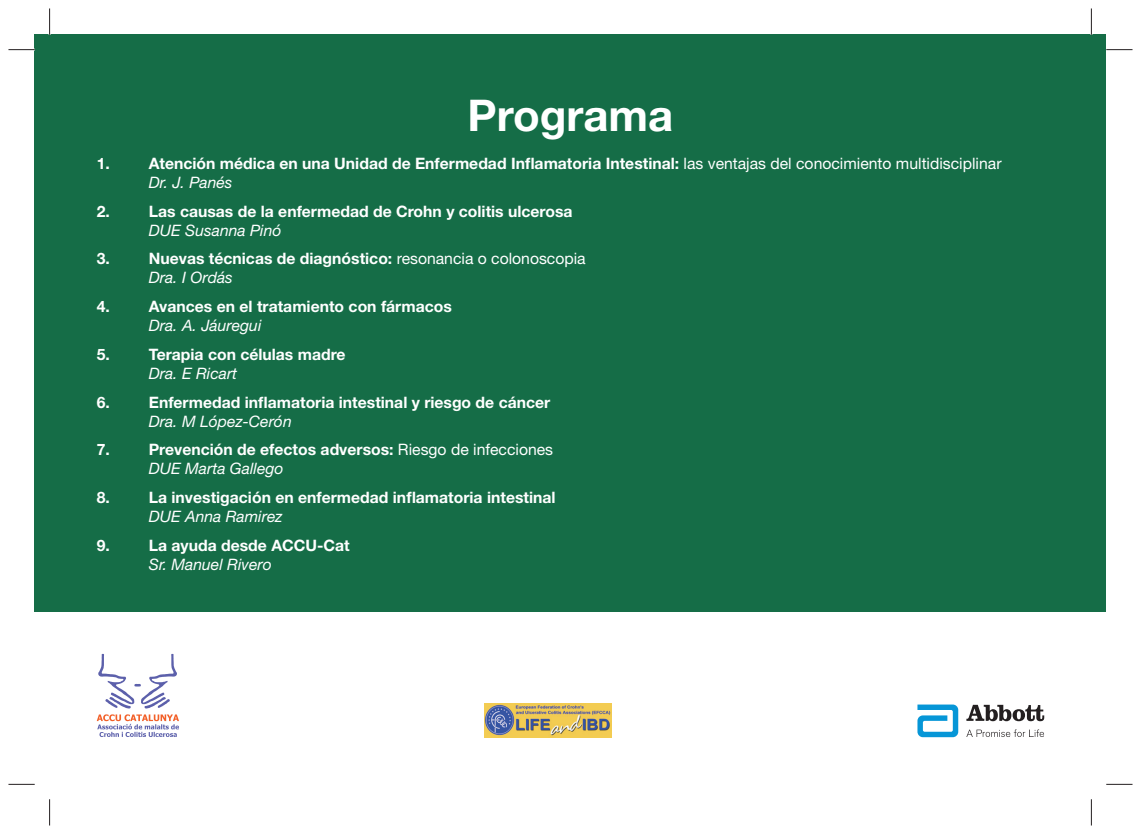
<style>
.page{position:relative;width:1141px;height:834px;background:#fff}
.page>*{position:absolute;margin:0;border:0;box-sizing:border-box;transform-origin:0 0}
.t1{font:700 43.75px "Helvetica Neue";color:#fff}
.t2{font:700 15.75px/18.9px "Helvetica Neue";color:#fff}
.t3{font:italic 15.75px "Helvetica Neue";color:#fff}
.s1{font-weight:400}
.s2{font-weight:400;font-style:italic}
</style>
<div class="page">
<div style="left:35px;top:35px;width:1071px;height:577px;background:#156d47"></div>
<svg style="left:98px;top:653px;width:79px;height:55px"></svg>
<svg style="left:97px;top:714px;width:82px;height:23px"></svg>
<img style="left:485px;top:703px;width:127px;height:34px">
<svg style="left:966px;top:729px;width:78px;height:7px"></svg>
<svg style="left:917px;top:704px;width:41px;height:33px"></svg>
<svg style="left:966px;top:704px;width:78px;height:17px"></svg>
<svg style="left:8px;top:49px;width:27px;height:1px"></svg>
<svg style="left:1106px;top:49px;width:26px;height:1px"></svg>
<svg style="left:8px;top:783px;width:27px;height:1px"></svg>
<svg style="left:1106px;top:783px;width:26px;height:1px"></svg>
<svg style="left:49px;top:8px;width:1px;height:27px"></svg>
<svg style="left:49px;top:799px;width:1px;height:26px"></svg>
<svg style="left:1091px;top:8px;width:1px;height:27px"></svg>
<svg style="left:1091px;top:799px;width:1px;height:26px"></svg>
<h1 class="t1" style="left:468px;top:100px;width:207px">Programa</h1>
<p class="t2" style="left:97px;top:155px;width:15px">1.</p>
<p class="t2" style="left:149px;top:155px;width:854px">Atención médica en una Unidad de Enfermedad Inflamatoria Intestinal: <span class="s1">las ventajas del conocimiento multidisciplinar<br></span><span class="s2">Dr. J. Panés</span></p>
<p class="t2" style="left:97px;top:203px;width:15px">2.</p>
<p class="t2" style="left:149px;top:203px;width:425px">Las causas de la enfermedad de Crohn y colitis ulcerosa</p>
<p class="t3" style="left:149px;top:224px;width:134px">DUE Susanna Pinó</p>
<p class="t2" style="left:97px;top:251px;width:15px">3.</p>
<p class="t2" style="left:149px;top:251px;width:438px">Nuevas técnicas de diagnóstico: <span class="s1">resonancia o colonoscopia<br></span><span class="s2">Dra. I Ordás</span></p>
<p class="t2" style="left:97px;top:298px;width:15px">4.</p>
<p class="t2" style="left:149px;top:298px;width:305px">Avances en el tratamiento con fármacos</p>
<p class="t3" style="left:149px;top:320px;width:114px">Dra. A. Jáuregui</p>
<p class="t2" style="left:97px;top:346px;width:15px">5.</p>
<p class="t2" style="left:149px;top:346px;width:198px">Terapia con células madre</p>
<p class="t3" style="left:149px;top:367px;width:90px">Dra. E Ricart</p>
<p class="t2" style="left:97px;top:394px;width:15px">6.</p>
<p class="t2" style="left:149px;top:394px;width:403px">Enfermedad inflamatoria intestinal y riesgo de cáncer</p>
<p class="t3" style="left:149px;top:415px;width:144px">Dra. M López-Cerón</p>
<p class="t2" style="left:97px;top:441px;width:15px">7.</p>
<p class="t2" style="left:149px;top:441px;width:406px">Prevención de efectos adversos: <span class="s1">Riesgo de infecciones<br></span><span class="s2">DUE Marta Gallego</span></p>
<p class="t2" style="left:97px;top:489px;width:15px">8.</p>
<p class="t2" style="left:149px;top:489px;width:408px">La investigación en enfermedad inflamatoria intestinal</p>
<p class="t3" style="left:149px;top:510px;width:135px">DUE Anna Ramirez</p>
<p class="t2" style="left:97px;top:537px;width:15px">9.</p>
<p class="t2" style="left:149px;top:537px;width:202px">La ayuda desde ACCU-Cat</p>
<p class="t3" style="left:149px;top:558px;width:125px">Sr. Manuel Rivero</p>
</div>
